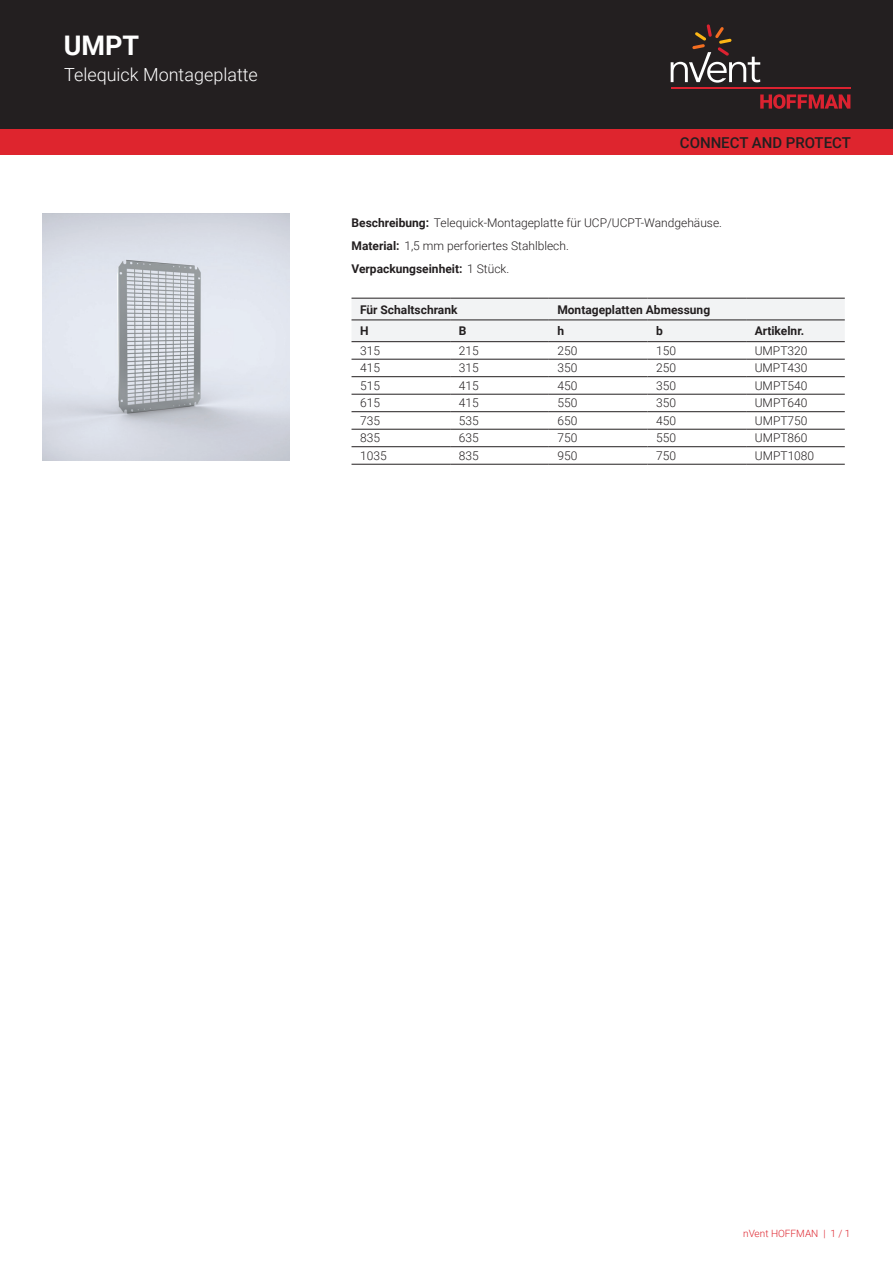
<style>
.page{position:relative;width:893px;height:1263px;background:#fff}
.page>*{position:absolute;margin:0;border:0;box-sizing:border-box;transform-origin:0 0}
.t1{font:700 27px "Roboto";color:#fff}
.t2{font:300 18px "Roboto";color:#fff}
.t3{font:500 15px "Roboto";color:#231f20}
.t4{font:300 12px/23px "Roboto";color:#231f20}
.t5{font:700 12px "Roboto";color:#231f20}
.t6{font:300 10.05px "Roboto";color:#de252e}
.s1{font-weight:700}
</style>
<div class="page">
<div style="left:0;top:0;width:893px;height:129px;background:#231f20"></div>
<svg style="left:760px;top:94px;width:90px;height:15px"></svg>
<hr style="left:671px;top:88px;width:179px;height:1px;background:#db2230">
<svg style="left:671px;top:24px;width:89px;height:59px"></svg>
<div style="left:0;top:129px;width:893px;height:26px;background:#de252e"></div>
<div style="left:351px;top:299px;width:494px;height:42px;background:#f2f3f4"></div>
<hr style="left:351px;top:298px;width:99px;height:1px;background:#231f20">
<hr style="left:450px;top:298px;width:99px;height:1px;background:#231f20">
<hr style="left:549px;top:298px;width:98px;height:1px;background:#231f20">
<hr style="left:647px;top:298px;width:99px;height:1px;background:#231f20">
<hr style="left:746px;top:298px;width:99px;height:1px;background:#231f20">
<hr style="left:351px;top:359px;width:99px;height:1px;background:#231f20">
<hr style="left:450px;top:359px;width:99px;height:1px;background:#231f20">
<hr style="left:549px;top:359px;width:98px;height:1px;background:#231f20">
<hr style="left:647px;top:359px;width:99px;height:1px;background:#231f20">
<hr style="left:746px;top:359px;width:99px;height:1px;background:#231f20">
<hr style="left:351px;top:376px;width:99px;height:1px;background:#231f20">
<hr style="left:450px;top:376px;width:99px;height:1px;background:#231f20">
<hr style="left:549px;top:376px;width:98px;height:1px;background:#231f20">
<hr style="left:647px;top:376px;width:99px;height:1px;background:#231f20">
<hr style="left:746px;top:376px;width:99px;height:1px;background:#231f20">
<hr style="left:351px;top:394px;width:99px;height:1px;background:#231f20">
<hr style="left:450px;top:394px;width:99px;height:1px;background:#231f20">
<hr style="left:549px;top:394px;width:98px;height:1px;background:#231f20">
<hr style="left:647px;top:394px;width:99px;height:1px;background:#231f20">
<hr style="left:746px;top:394px;width:99px;height:1px;background:#231f20">
<hr style="left:351px;top:411px;width:99px;height:1px;background:#231f20">
<hr style="left:450px;top:411px;width:99px;height:1px;background:#231f20">
<hr style="left:549px;top:411px;width:98px;height:1px;background:#231f20">
<hr style="left:647px;top:411px;width:99px;height:1px;background:#231f20">
<hr style="left:746px;top:411px;width:99px;height:1px;background:#231f20">
<hr style="left:351px;top:429px;width:99px;height:1px;background:#231f20">
<hr style="left:450px;top:429px;width:99px;height:1px;background:#231f20">
<hr style="left:549px;top:429px;width:98px;height:1px;background:#231f20">
<hr style="left:647px;top:429px;width:99px;height:1px;background:#231f20">
<hr style="left:746px;top:429px;width:99px;height:1px;background:#231f20">
<hr style="left:351px;top:446px;width:99px;height:1px;background:#231f20">
<hr style="left:450px;top:446px;width:99px;height:1px;background:#231f20">
<hr style="left:549px;top:446px;width:98px;height:1px;background:#231f20">
<hr style="left:647px;top:446px;width:99px;height:1px;background:#231f20">
<hr style="left:746px;top:446px;width:99px;height:1px;background:#231f20">
<hr style="left:351px;top:464px;width:99px;height:1px;background:#231f20">
<hr style="left:450px;top:464px;width:99px;height:1px;background:#231f20">
<hr style="left:549px;top:464px;width:98px;height:1px;background:#231f20">
<hr style="left:647px;top:464px;width:99px;height:1px;background:#231f20">
<hr style="left:746px;top:464px;width:99px;height:1px;background:#231f20">
<hr style="left:351px;top:320px;width:99px;height:1px;background:#231f20">
<hr style="left:450px;top:320px;width:99px;height:1px;background:#231f20">
<hr style="left:549px;top:320px;width:98px;height:1px;background:#231f20">
<hr style="left:647px;top:320px;width:99px;height:1px;background:#231f20">
<hr style="left:746px;top:320px;width:99px;height:1px;background:#231f20">
<hr style="left:351px;top:341px;width:99px;height:1px;background:#231f20">
<hr style="left:450px;top:341px;width:99px;height:1px;background:#231f20">
<hr style="left:549px;top:341px;width:98px;height:1px;background:#231f20">
<hr style="left:647px;top:341px;width:99px;height:1px;background:#231f20">
<hr style="left:746px;top:341px;width:99px;height:1px;background:#231f20">
<img style="left:43px;top:213px;width:246px;height:247px">
<h1 class="t1" style="left:64px;top:27px;width:77px">UMPT</h1>
<h2 class="t2" style="left:64px;top:62px;width:195px">Telequick Montageplatte</h2>
<p class="t3" style="left:680px;top:132px;width:173px">CONNECT AND PROTECT</p>
<p class="t4" style="left:351px;top:211px;width:372px"><span class="s1">Beschreibung:</span> Telequick-Montageplatte für UCP/UCPT-Wandgehäuse.<br><span class="s1">Material:</span> 1,5 mm perforiertes Stahlblech.<br><span class="s1">Verpackungseinheit:</span> 1 Stück.</p>
<p class="t5" style="left:360px;top:301px;width:99px">Für Schaltschrank</p>
<p class="t5" style="left:557px;top:301px;width:154px">Montageplatten Abmessung</p>
<p class="t5" style="left:360px;top:323px;width:10px">H</p>
<p class="t5" style="left:459px;top:323px;width:9px">B</p>
<p class="t5" style="left:557px;top:323px;width:8px">h</p>
<p class="t5" style="left:656px;top:323px;width:8px">b</p>
<p class="t5" style="left:755px;top:323px;width:51px">Artikelnr.</p>
<p class="t4" style="left:360px;top:339px;width:21px">315</p>
<p class="t4" style="left:459px;top:339px;width:21px">215</p>
<p class="t4" style="left:557px;top:339px;width:21px">250</p>
<p class="t4" style="left:656px;top:339px;width:21px">150</p>
<p class="t4" style="left:755px;top:339px;width:54px">UMPT320</p>
<p class="t4" style="left:360px;top:356px;width:21px">415</p>
<p class="t4" style="left:459px;top:356px;width:21px">315</p>
<p class="t4" style="left:557px;top:356px;width:21px">350</p>
<p class="t4" style="left:656px;top:356px;width:21px">250</p>
<p class="t4" style="left:755px;top:356px;width:54px">UMPT430</p>
<p class="t4" style="left:360px;top:374px;width:21px">515</p>
<p class="t4" style="left:459px;top:374px;width:21px">415</p>
<p class="t4" style="left:557px;top:374px;width:21px">450</p>
<p class="t4" style="left:656px;top:374px;width:21px">350</p>
<p class="t4" style="left:755px;top:374px;width:54px">UMPT540</p>
<p class="t4" style="left:360px;top:391px;width:21px">615</p>
<p class="t4" style="left:459px;top:391px;width:21px">415</p>
<p class="t4" style="left:557px;top:391px;width:21px">550</p>
<p class="t4" style="left:656px;top:391px;width:21px">350</p>
<p class="t4" style="left:755px;top:391px;width:54px">UMPT640</p>
<p class="t4" style="left:360px;top:409px;width:21px">735</p>
<p class="t4" style="left:459px;top:409px;width:21px">535</p>
<p class="t4" style="left:557px;top:409px;width:21px">650</p>
<p class="t4" style="left:656px;top:409px;width:21px">450</p>
<p class="t4" style="left:755px;top:409px;width:54px">UMPT750</p>
<p class="t4" style="left:360px;top:426px;width:21px">835</p>
<p class="t4" style="left:459px;top:426px;width:21px">635</p>
<p class="t4" style="left:557px;top:426px;width:21px">750</p>
<p class="t4" style="left:656px;top:426px;width:21px">550</p>
<p class="t4" style="left:755px;top:426px;width:54px">UMPT860</p>
<p class="t4" style="left:360px;top:444px;width:28px">1035</p>
<p class="t4" style="left:459px;top:444px;width:21px">835</p>
<p class="t4" style="left:557px;top:444px;width:21px">950</p>
<p class="t4" style="left:656px;top:444px;width:21px">750</p>
<p class="t4" style="left:755px;top:444px;width:61px">UMPT1080</p>
<p class="t6" style="left:743px;top:1226px;width:109px">nVent HOFFMAN | 1 / 1</p>
</div>
